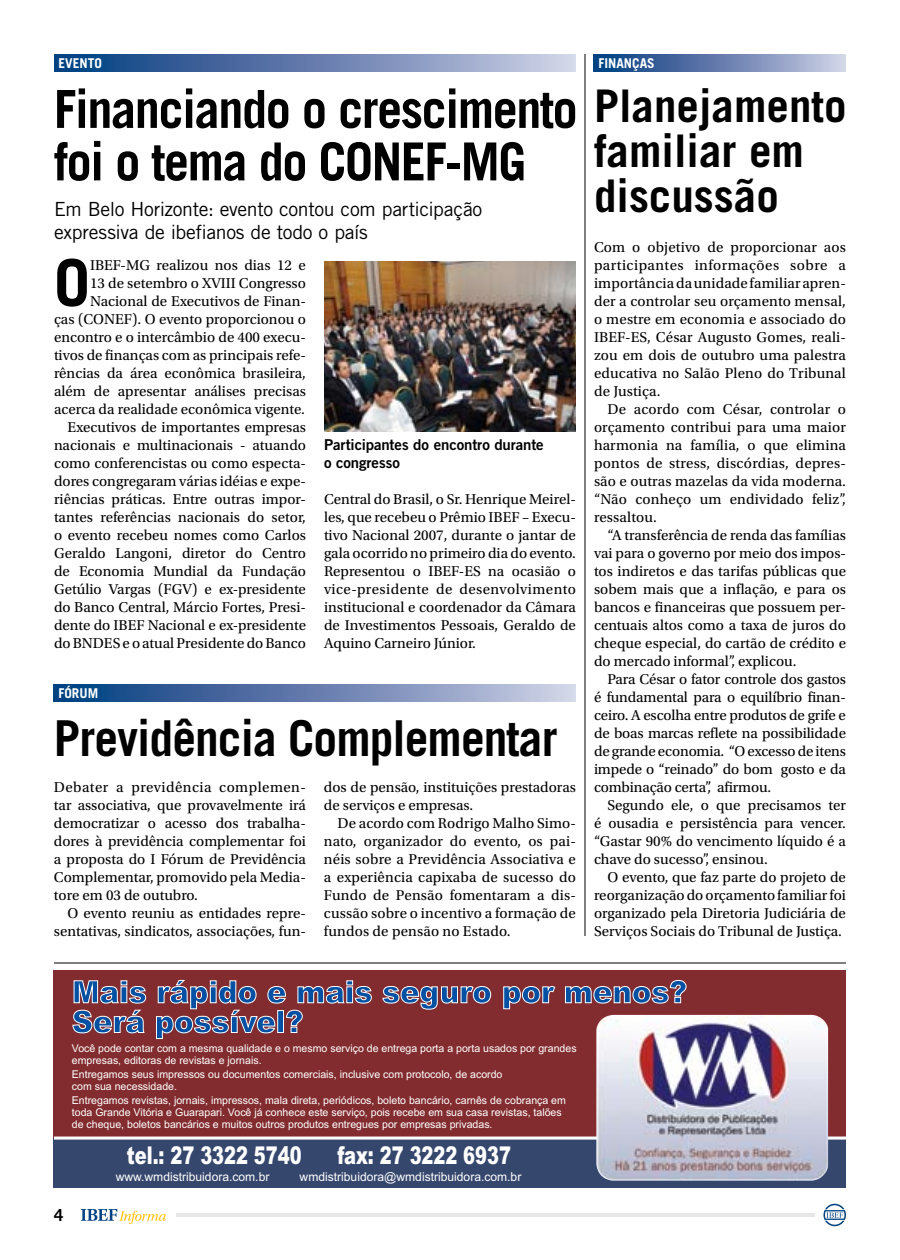
<style>
.page{position:relative;width:900px;height:1260px;background:#fff}
.page>*{position:absolute;margin:0;border:0;box-sizing:border-box;transform-origin:0 0}
.t1{font:700 64.8px "Trade Gothic LT Std";color:#000}
.t2{font:700 52.5px/52.5px "Trade Gothic LT Std";letter-spacing:-.03em;color:#000;scale:.96 1}
.t3{font:700 49.5px "Trade Gothic LT Std";letter-spacing:-.02em;color:#000;scale:.96 1}
.t4{font:700 45px/45px "Trade Gothic LT Std";color:#000}
.t5{font:900 30.6px/29.7px "Arial";color:#0050a3;scale:.95 1}
.t6{font:900 24.45px "Arial";color:#fff;scale:.73 1}
.t7{font:19.5px/22.5px "Trade Gothic LT Std";letter-spacing:-.015em;color:#000}
.t8{font:700 16.5px "Trade Gothic LT Std";color:#000}
.t9{font:15px/18px "Utopia Std";color:#000;text-align:justify}
.t10{font:15px/18px "Trade Gothic LT Std Bd 2";letter-spacing:-.005em;color:#000}
.t11{font:700 13.5px "Trade Gothic LT Std";color:#fff}
.t12{font:12.3px "Arial";color:#fff}
.t13{font:10.65px/12px "Arial";color:#fff}
</style>
<div class="page">
<hr style="left:176px;top:1213px;width:638px;height:4px;background:#e8e7e7">
<svg style="left:823px;top:1204px;width:23px;height:22px"></svg>
<div style="left:54px;top:1139px;width:792px;height:49px;background:#36476d"></div>
<div style="left:54px;top:971px;width:792px;height:167px;background:#822c2f"></div>
<hr style="left:54px;top:1137px;width:792px;height:3px;background:#fff">
<svg style="left:74px;top:980px;width:72px;height:23px"></svg>
<svg style="left:383px;top:986px;width:108px;height:24px"></svg>
<svg style="left:503px;top:986px;width:52px;height:23px"></svg>
<svg style="left:565px;top:980px;width:121px;height:23px"></svg>
<svg style="left:73px;top:1010px;width:71px;height:23px"></svg>
<svg style="left:156px;top:980px;width:216px;height:59px"></svg>
<img style="left:596px;top:1015px;width:232px;height:166px">
<hr style="left:54px;top:963px;width:792px;height:1px;background:#000">
<img style="left:324px;top:261px;width:252px;height:171px">
<div style="left:54px;top:54px;width:522px;height:18px;background:linear-gradient(to right,#00377d,#d1cde4)"></div>
<div style="left:594px;top:54px;width:252px;height:18px;background:linear-gradient(to right,#00377d,#d0cce4)"></div>
<hr style="left:585px;top:54px;width:1px;height:882px;background:#000">
<div style="left:54px;top:684px;width:522px;height:18px;background:linear-gradient(to right,#00377d,#d1cde4)"></div>
<svg style="left:81px;top:1209px;width:85px;height:15px"></svg>
<p class="t11" style="left:58px;top:55px;width:45px">EVENTO</p>
<h2 class="t2" style="left:54px;top:82px;width:547px">Financiando o crescimento foi o tema do CONEF-MG</h2>
<h3 class="t7" style="left:54px;top:198px;width:430px">Em Belo Horizonte: evento contou com participação expressiva de ibefianos de todo o país</h3>
<h1 class="t1" style="left:54px;top:243px;width:38px">O</h1>
<p class="t9" style="left:54px;top:256px;width:254px;text-align:right">IBEF-MG realizou nos dias 12 e<br>13 de setembro o XVIII Congresso Nacional de Executivos de Finan-<br>ças (CONEF). O evento proporcionou o encontro e o intercâmbio de 400 execu&shy;tivos de finanças com as principais refe&shy;rências da área econômica brasileira, além de apresentar análises precisas acerca da realidade econômica vigente.<br>Executivos de importantes empresas nacionais e multinacionais - atuando como conferencistas ou como especta&shy;dores congregaram várias idéias e expe&shy;riências práticas. Entre outras impor&shy;tantes referências nacionais do setor, o evento recebeu nomes como Carlos Geraldo Langoni, diretor do Centro de Economia Mundial da Fundação Getúlio Vargas (FGV) e ex-presidente do Banco Central, Márcio Fortes, Presi&shy;dente do IBEF Nacional e ex-presidente do BNDES e o atual Presidente do Banco</p>
<p class="t11" style="left:58px;top:685px;width:41px">FÓRUM</p>
<p class="t10" style="left:324px;top:435px;width:221px">Participantes do encontro durante o congresso</p>
<p class="t9" style="left:324px;top:490px;width:254px">Central do Brasil, o Sr. Henrique Meirel&shy;les, que recebeu o Prêmio IBEF – Execu&shy;tivo Nacional 2007, durante o jantar de gala ocorrido no primeiro dia do evento.<br>Representou o IBEF-ES na ocasião o vice-presidente de desenvolvimento institucional e coordenador da Câmara de Investimentos Pessoais, Geraldo de Aquino Carneiro Júnior.</p>
<h3 class="t3" style="left:54px;top:708px;width:526px">Previdência Complementar</h3>
<p class="t9" style="left:54px;top:778px;width:254px">Debater a previdência complemen&shy;tar associativa, que provavelmente irá democratizar o acesso dos trabalha&shy;dores à previdência complementar foi a proposta do I Fórum de Previdência Complementar, promovido pela Media&shy;tore em 03 de outubro.</p>
<p class="t9" style="left:54px;top:904px;width:254px;text-align:right">O evento reuniu as entidades repre&shy;sentativas, sindicatos, associações, fun-</p>
<p class="t9" style="left:324px;top:778px;width:253px">dos de pensão, instituições prestadoras de serviços e empresas.</p>
<p class="t9" style="left:324px;top:814px;width:254px;text-indent:14px">De acordo com Rodrigo Malho Simo&shy;nato, organizador do evento, os pai&shy;néis sobre a Previdência Associativa e a experiência capixaba de sucesso do Fundo de Pensão fomentaram a dis&shy;cussão sobre o incentivo a formação de fundos de pensão no Estado.</p>
<p class="t11" style="left:598px;top:55px;width:58px">FINANÇAS</p>
<h3 class="t4" style="left:594px;top:83px;width:254px">Planejamento familiar em discussão</h3>
<p class="t9" style="left:594px;top:238px;width:254px">Com o objetivo de proporcionar aos participantes informações sobre a importância da unidade familiar apren&shy;der a controlar seu orçamento mensal, o mestre em economia e associado do IBEF-ES, César Augusto Gomes, reali&shy;zou em dois de outubro uma palestra educativa no Salão Pleno do Tribunal de Justiça.</p>
<p class="t9" style="left:594px;top:400px;width:254px;text-indent:14px">De acordo com César, controlar o orçamento contribui para uma maior harmonia na família, o que elimina pontos de stress, discórdias, depres&shy;são e outras mazelas da vida moderna. “Não conheço um endividado feliz”, ressaltou.</p>
<p class="t9" style="left:594px;top:526px;width:254px;text-indent:14px">“A transferência de renda das famílias vai para o governo por meio dos impos&shy;tos indiretos e das tarifas públicas que sobem mais que a inflação, e para os bancos e financeiras que possuem per&shy;centuais altos como a taxa de juros do cheque especial, do cartão de crédito e do mercado informal”, explicou.</p>
<p class="t9" style="left:594px;top:670px;width:254px;text-indent:14px">Para César o fator controle dos gastos é fundamental para o equilíbrio finan&shy;ceiro. A escolha entre produtos de grife e de boas marcas reflete na possibilidade de grande economia. “O excesso de itens impede o “reinado” do bom gosto e da combinação certa”, afirmou.</p>
<p class="t9" style="left:594px;top:796px;width:254px;text-indent:14px">Segundo ele, o que precisamos ter é ousadia e persistência para vencer. “Gastar 90% do vencimento líquido é a chave do sucesso”, ensinou.</p>
<p class="t9" style="left:594px;top:868px;width:254px;text-indent:14px">O evento, que faz parte do projeto de reorganização do orçamento familiar foi organizado pela Diretoria Judiciária de Serviços Sociais do Tribunal de Justiça.</p>
<h3 class="t5" style="left:72px;top:980px;width:649px">Mais rápido e mais seguro por menos?<br>Será possível?</h3>
<p class="t13" style="left:72px;top:1044px;width:506px">Você pode contar com a mesma qualidade e o mesmo serviço de entrega porta a porta usados por grandes empresas, editoras de revistas e jornais.</p>
<p class="t13" style="left:72px;top:1069px;width:432px">Entregamos seus impressos ou documentos comerciais, inclusive com protocolo, de acordo com sua necessidade.</p>
<p class="t13" style="left:72px;top:1095px;width:496px">Entregamos revistas, jornais, impressos, mala direta, periódicos, boleto bancário, carnês de cobrança em toda Grande Vitória e Guarapari. Você já conhece este serviço, pois recebe em sua casa revistas, talões de cheque, boletos bancários e muitos outros produtos entregues por empresas privadas.</p>
<p class="t8" style="left:54px;top:1205px;width:11px">4</p>
<h3 class="t6" style="left:127px;top:1140px;width:241px">tel.: 27 3322 5740</h3>
<h3 class="t6" style="left:337px;top:1140px;width:239px">fax: 27 3222 6937</h3>
<p class="t12" style="left:116px;top:1169px;width:155px">www.wmdistribuidora.com.br</p>
<p class="t12" style="left:300px;top:1169px;width:223px">wmdistribuidora@wmdistribuidora.com.br</p>
</div>
